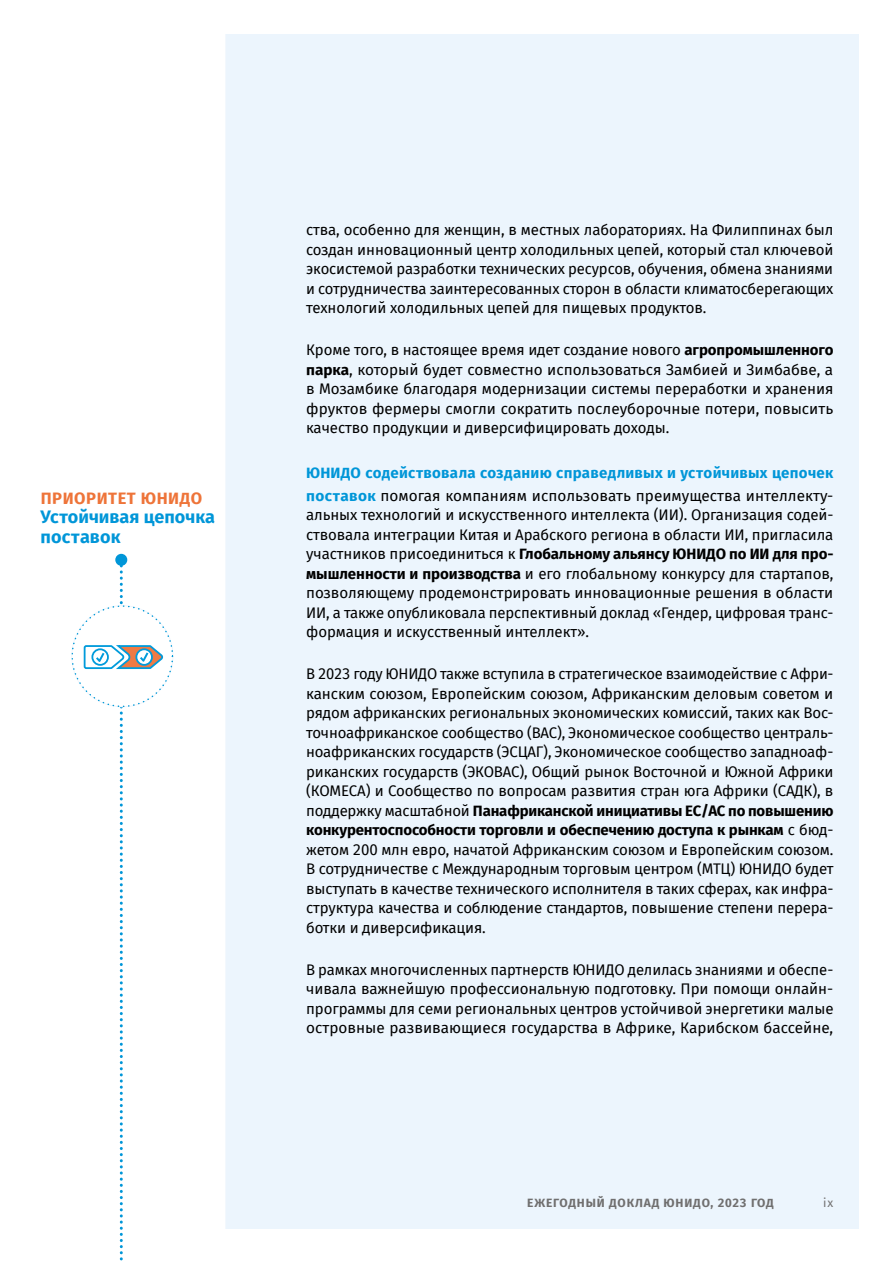
<style>
.page{position:relative;width:893px;height:1263px;background:#fff}
.page>*{position:absolute;margin:0;border:0;box-sizing:border-box;transform-origin:0 0}
.infogr_label_basic{font:700 18px/19.5px "Fira Sans";letter-spacing:.005em;color:#0096d8}
.infogr_label_basic-2{font:700 16.5px "Fira Sans";letter-spacing:.035em;color:#ee7439}
.AR_body_prelimns{font:15px/19.5px "Fira Sans";letter-spacing:-.005em;color:#000;text-align:justify}
.AR_body_prelimns-2{font:700 15px/22.2px "Fira Sans";letter-spacing:.015em;color:#0096d8}
.t1{font:700 12px "Fira Sans";letter-spacing:.07em;color:#706f6f}
.t2{font:12px "Fira Sans";color:#706f6f}
.s1{font-weight:700}
.s2{font-weight:400;color:#000}
</style>
<div class="page">
<div style="left:34px;top:34px;width:825px;height:1195px;background:#ecf5fd"></div>
<div style="left:34px;top:34px;width:191px;height:1195px;background:#fff"></div>
<div style="left:115px;top:554px;width:12px;height:12px;background:#0096d8;border-radius:50%"></div>
<div style="left:72px;top:606px;width:101px;height:100px;background:#fff;border-radius:50%"></div>
<div style="left:83px;top:558px;width:82px;height:703px;background:#fff"></div>
<p class="infogr_label_basic-2" style="left:41px;top:484px;width:163px">ПРИОРИТЕТ ЮНИДО</p>
<p class="infogr_label_basic" style="left:41px;top:506px;width:176px">Устойчивая цепочка поставок</p>
<p class="AR_body_prelimns" style="left:306px;top:220px;width:529px">ства, особенно для женщин, в местных лабораториях. На Филиппинах был создан инновационный центр холодильных цепей, который стал ключевой экосистемой разработки технических ресурсов, обучения, обмена знаниями и сотрудничества заинтересованных сторон в области климатосберегающих технологий холодильных цепей для пищевых продуктов.</p>
<p class="AR_body_prelimns" style="left:306px;top:340px;width:529px">Кроме того, в настоящее время идет создание нового <span class="s1">агропромышленного парка</span>, который будет совместно использоваться Замбией и Зимбабве, а в Мозамбике благодаря модернизации системы переработки и хранения фруктов фермеры смогли сократить послеуборочные потери, повысить качество продукции и диверсифицировать доходы.</p>
<p class="AR_body_prelimns-2" style="left:306px;top:461px;width:529px">ЮНИДО содействовала созданию справедливых и устойчивых цепочек поставок <span class="s2">помогая компаниям использовать преимущества интеллекту-</span></p>
<p class="AR_body_prelimns" style="left:306px;top:505px;width:529px">альных технологий и искусственного интеллекта (ИИ). Организация содей&shy;ствовала интеграции Китая и Арабского региона в области ИИ, пригласила участников присоединиться к <span class="s1">Глобальному альянсу ЮНИДО по ИИ для про&shy;мышленности и производства</span> и его глобальному конкурсу для стартапов, позволяющему продемонстрировать инновационные решения в области ИИ, а также опубликовала перспективный доклад «Гендер, цифровая транс&shy;формация и искусственный интеллект».</p>
<p class="AR_body_prelimns" style="left:306px;top:664px;width:529px">В 2023 году ЮНИДО также вступила в стратегическое взаимодействие с Афри&shy;канским союзом, Европейским союзом, Африканским деловым советом и рядом африканских региональных экономических комиссий, таких как Вос&shy;точноафриканское сообщество (ВАС), Экономическое сообщество централь&shy;ноафриканских государств (ЭСЦАГ), Экономическое сообщество западноаф&shy;риканских государств (ЭКОВАС), Общий рынок Восточной и Южной Африки (КОМЕСА) и Сообщество по вопросам развития стран юга Африки (САДК), в поддержку масштабной <span class="s1">Панафриканской инициативы ЕС/АС по повышению конкурентоспособности торговли и обеспечению доступа к рынкам</span> с бюд&shy;жетом 200 млн евро, начатой Африканским союзом и Европейским союзом.<br>В сотрудничестве с Международным торговым центром (МТЦ) ЮНИДО будет выступать в качестве технического исполнителя в таких сферах, как инфра&shy;структура качества и соблюдение стандартов, повышение степени перера&shy;ботки и диверсификация.</p>
<p class="AR_body_prelimns" style="left:306px;top:959px;width:529px">В рамках многочисленных партнерств ЮНИДО делилась знаниями и обеспе&shy;чивала важнейшую профессиональную подготовку. При помощи онлайн&shy;программы для семи региональных центров устойчивой энергетики малые островные развивающиеся государства в Африке, Карибском бассейне,</p>
<p class="t1" style="left:527px;top:1192px;width:248px">ЕЖЕГОДНЫЙ ДОКЛАД ЮНИДО, 2023 ГОД</p>
<p class="t2" style="left:823px;top:1194px;width:12px">ix</p>
</div>
